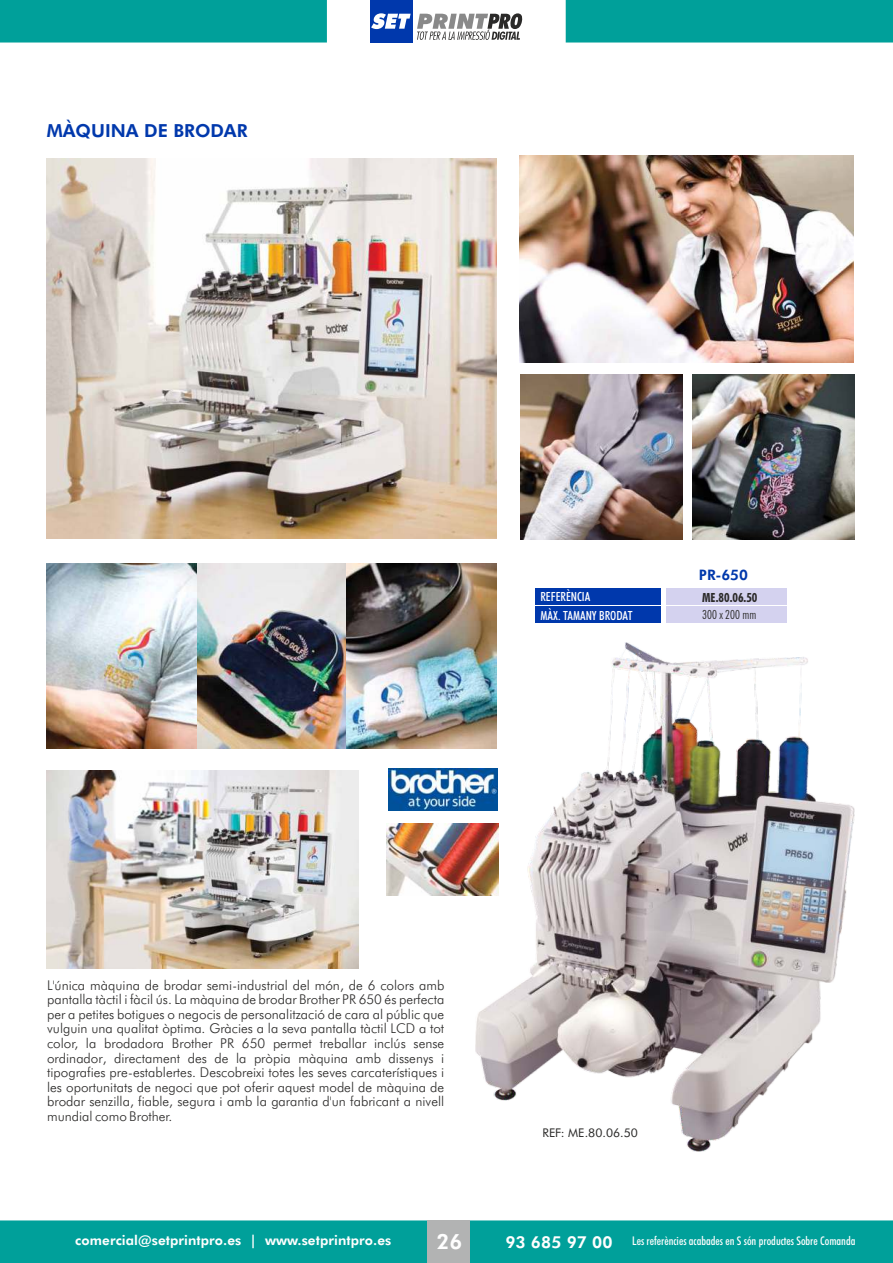
<style>
.page{position:relative;width:893px;height:1263px;background:#fff}
.page>*{position:absolute;margin:0;border:0;box-sizing:border-box;transform-origin:0 0}
.t1{font:800 21px "Futura BT";color:#fefefe}
.t2{font:800 18px "Futura BT";color:#0038ac}
.t3{font:800 14.4px "Futura BT";color:#0038ac}
.t4{font:300 13.5px/14.5px "Futura BT";color:#2b2a29;text-align:justify}
.t5{font:800 13.5px "Futura BT";letter-spacing:.01em;color:#fefefe}
.t6{font:500 condensed 12.6px "Futura BT";color:#fff}
.t7{font:700 condensed 12.6px "Futura BT";color:#2b2a29}
.t8{font:300 condensed 12.6px "Futura BT";color:#2b2a29}
.t9{font:500 condensed 12px "Futura BT";color:#fefefe}
.t10{font:12px "Futura BT";color:#2b2a29}
.s1{font-weight:800;font-stretch:normal;font-size:16.5px}
</style>
<div class="page">
<img style="left:47px;top:159px;width:449px;height:380px">
<img style="left:47px;top:770px;width:311px;height:198px">
<img style="left:386px;top:824px;width:89px;height:72px">
<img style="left:520px;top:156px;width:334px;height:207px">
<img style="left:692px;top:374px;width:162px;height:165px">
<img style="left:520px;top:374px;width:162px;height:165px">
<img style="left:47px;top:563px;width:449px;height:186px">
<img style="left:475px;top:643px;width:379px;height:508px">
<img style="left:388px;top:768px;width:109px;height:42px">
<div style="left:535px;top:588px;width:126px;height:16px;background:#0038ac"></div>
<div style="left:535px;top:606px;width:126px;height:17px;background:#0038ac"></div>
<div style="left:666px;top:588px;width:121px;height:16px;background:#d4d2ef"></div>
<div style="left:666px;top:606px;width:121px;height:17px;background:#d4d2ef"></div>
<svg style="left:0;top:0;width:893px;height:43px"></svg>
<div style="left:0;top:1220px;width:893px;height:43px;background:#00a09a"></div>
<div style="left:427px;top:1220px;width:43px;height:43px;background:#b2b3b3"></div>
<h2 class="t2" style="left:47px;top:123px;width:202px">MÀQUINA DE BRODAR</h2>
<p class="t6" style="left:540px;top:592px;width:51px">REFERÈNCIA</p>
<p class="t6" style="left:540px;top:611px;width:94px">MÀX. TAMANY BRODAT</p>
<p class="t3" style="left:699px;top:569px;width:51px">PR-650</p>
<p class="t7" style="left:702px;top:592px;width:57px">ME.80.06.50</p>
<p class="t8" style="left:702px;top:610px;width:56px">300 x 200 mm</p>
<p class="t4" style="left:47px;top:979px;width:399px">L'única màquina de brodar semi-industrial del món, de 6 colors amb pantalla tàctil i fàcil ús. La màquina de brodar Brother PR 650 és perfecta per a petites botigues o negocis de personalització de cara al públic que vulguin una qualitat òptima. Gràcies a la seva pantalla tàctil LCD a tot color, la brodadora Brother PR 650 permet treballar inclús sense ordinador, directament des de la pròpia màquina amb dissenys i tipografies pre-establertes. Descobreixi totes les seves carcaterístiques i les oportunitats de negoci que pot oferir aquest model de màquina de brodar senzilla, fiable, segura i amb la garantia d'un fabricant a nivell mundial como Brother.</p>
<p class="t10" style="left:543px;top:1128px;width:97px">REF: ME.80.06.50</p>
<p class="t5" style="left:75px;top:1235px;width:318px">comercial@setprintpro.es | www.setprintpro.es</p>
<h1 class="t1" style="left:437px;top:1233px;width:27px">26</h1>
<p class="t9" style="left:505px;top:1236px;width:352px"><span class="s1">93 685 97 00</span> Les referències acabades en S són productes Sobre Comanda</p>
</div>
